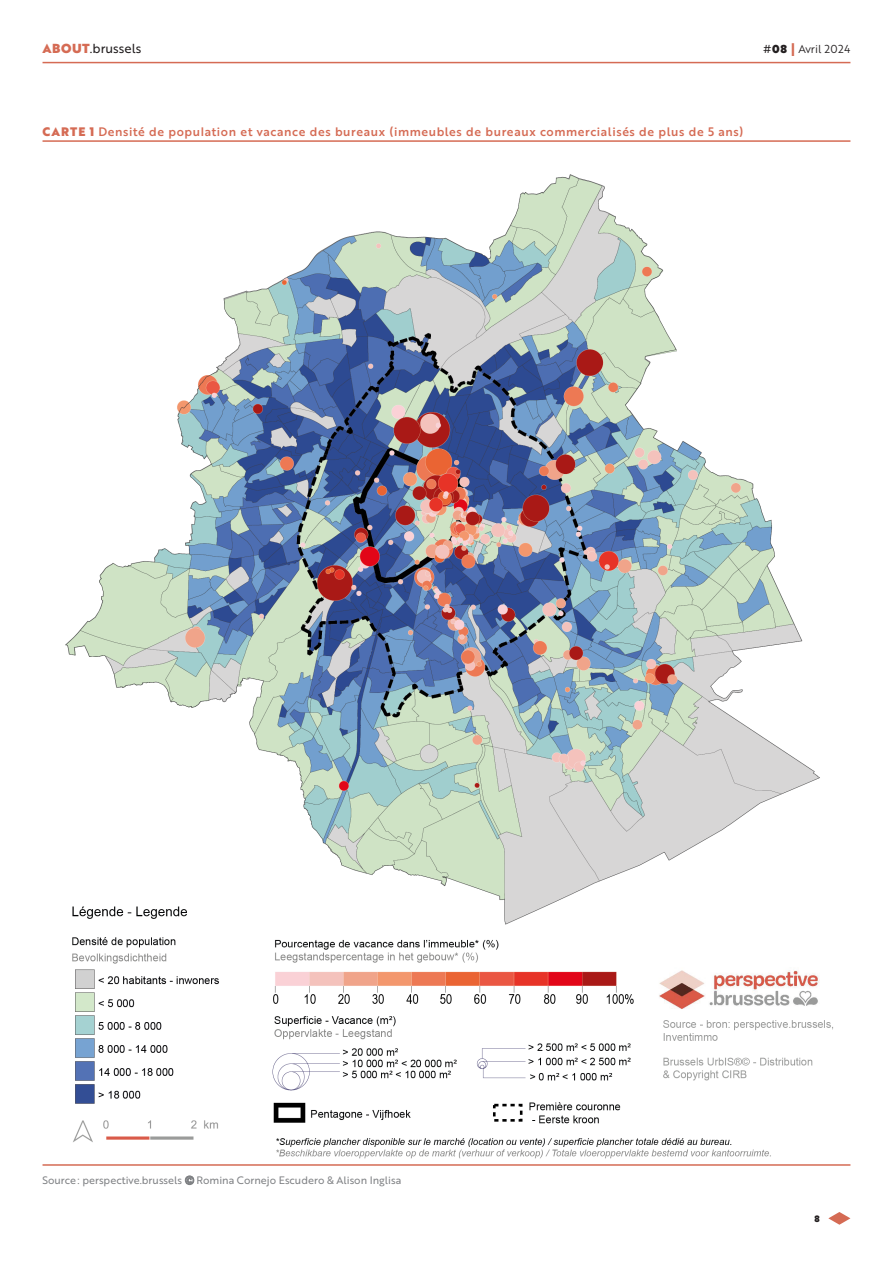
<style>
.page{position:relative;width:893px;height:1263px;background:#fff}
.page>*{position:absolute;margin:0;border:0;box-sizing:border-box;transform-origin:0 0}
.t1{font:12.75px "Brother 1816 Regular";color:#231f20}
.TAB_GRAPH_Titres{font:12px "Brother 1816 Medium";letter-spacing:.05em;color:#d56b54}
.t2{font:11.25px "Brother 1816 Book";color:#231f20}
.Source_Note_Tab_Grap{font:10.5px "Brother 1816 Regular";color:#808285}
.t3{font:9px "Brother 1816 Black";color:#231f20}
.s1{font-family:"Brother 1816 Black";color:#d56b54}
.s2{font-family:"Brother 1816 Regular"}
.s3{font-family:"Brother 1816 Black"}
.s4{font-family:"Brother 1816 Bold";font-size:15px;color:#d56b54}
.s5{font-family:"Brix Slab";font-size:12px}
</style>
<div class="page">
<svg style="left:828px;top:1212px;width:22px;height:13px"></svg>
<hr style="left:43px;top:62px;width:807px;height:1px;background:#d56b54">
<hr style="left:43px;top:1164px;width:807px;height:2px;background:#d56b54">
<hr style="left:43px;top:140px;width:807px;height:2px;background:#d56b54">
<img style="left:43px;top:174px;width:803px;height:992px">
<p class="t1" style="left:43px;top:39px;width:100px"><span class="s1">ABOUT</span>.brussels</p>
<p class="t2" style="left:763px;top:41px;width:89px"><span class="s2">#</span><span class="s3">08</span> <span class="s4">|</span> Avril 2024</p>
<p class="TAB_GRAPH_Titres" style="left:43px;top:123px;width:702px"><span class="s3">CARTE 1</span> Densité de population et vacance des bureaux (immeubles de bureaux commercialisés de plus de 5 ans)</p>
<p class="Source_Note_Tab_Grap" style="left:43px;top:1173px;width:360px">Source: perspective.brussels <span class="s5">©</span> Romina Cornejo Escudero &amp; Alison Inglisa</p>
<p class="t3" style="left:814px;top:1211px;width:7px">8</p>
</div>
